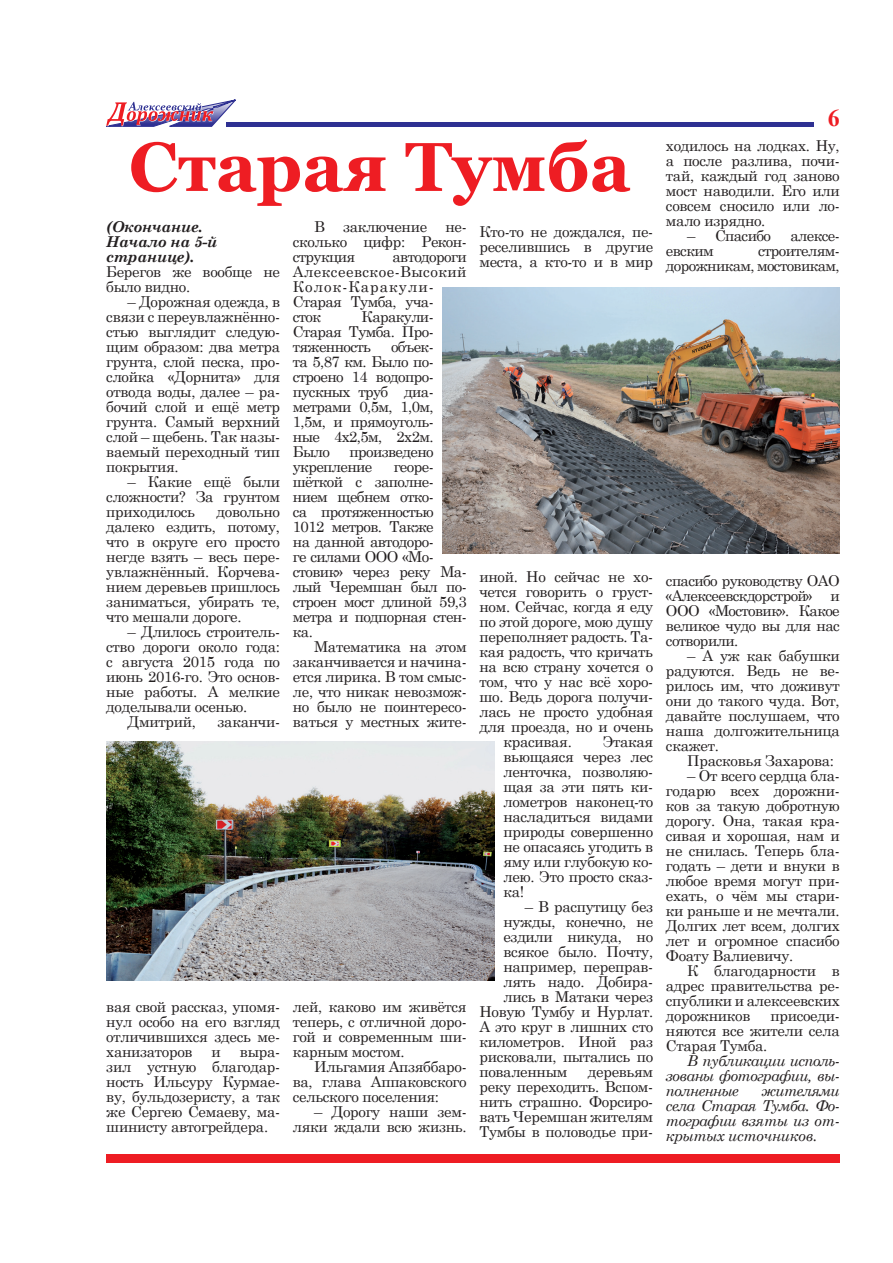
<style>
.page{position:relative;width:893px;height:1263px;background:#fff}
.page>*{position:absolute;margin:0;border:0;box-sizing:border-box;transform-origin:0 0}
.t1{font:700 69px "Georgia";color:#ee1d23}
.t2{font:700 24px "Times New Roman";color:#ee1d23}
.t3{font:15px/15px "Century Schoolbook";letter-spacing:-.02em;color:#231f20;text-align:justify}
.t4{font:15px/15px "Century Schoolbook";letter-spacing:-.04em;color:#231f20}
.t5{font:italic 15px/15px "Century Schoolbook";letter-spacing:-.04em;color:#231f20;text-align:justify}
.t6{font:15px/15px "Century Schoolbook";letter-spacing:.03em;color:#231f20}
.t7{font:italic 700 15px/15px "Century Schoolbook";letter-spacing:-.02em;color:#231f20}
</style>
<div class="page">
<hr style="left:226px;top:122px;width:587px;height:4px;background:#2e3092">
<svg style="left:106px;top:100px;width:130px;height:26px"></svg>
<div style="left:106px;top:1154px;width:734px;height:9px;background:#ee1d23"></div>
<img style="left:442px;top:287px;width:398px;height:266px">
<img style="left:106px;top:741px;width:389px;height:239px">
<h1 class="t1" style="left:129px;top:123px;width:503px">Старая Тумба</h1>
<p class="t3" style="left:293px;top:218px;width:175px;text-indent:21px">В заключение не&shy;сколько цифр: Рекон&shy;струкция</p>
<p class="t7" style="left:106px;top:219px;width:113px">(Окончание.<br>Начало на 5-й странице).</p>
<p class="t3" style="left:106px;top:263px;width:175px">Берегов же вообще не было видно.</p>
<p class="t3" style="left:106px;top:293px;width:175px;text-indent:21px">– Дорожная одежда, в связи с переувлажнённо&shy;стью выглядит следую&shy;щим образом: два метра грунта, слой песка, про&shy;слойка «Дорнита» для отвода воды, далее – ра&shy;бочий слой и ещё метр грунта. Самый верхний слой – щебень. Так назы&shy;ваемый переходный тип покрытия.</p>
<p class="t3" style="left:106px;top:473px;width:175px;text-indent:21px">– Какие ещё были сложности? За грунтом приходилось</p>
<p class="t3" style="left:479px;top:223px;width:175px">Кто-то не дождался, пе&shy;реселившись в другие места, а кто-то и в мир</p>
<p class="t6" style="left:293px;top:248px;width:175px;text-indent:100px">автодороги<br>Алексеевское-Высокий<br>Колок-Каракули-<br>Старая Тумба, уча-<br>сток</p>
<p class="t3" style="left:293px;top:308px;width:142px;text-indent:69px">Каракули-Старая Тумба. Про&shy;тяженность</p>
<p class="t3" style="left:293px;top:338px;width:142px;text-indent:98px">объек&shy;та 5,87 км. Было по&shy;строено 14 водопро&shy;пускных труб диа&shy;метрами 0,5м, 1,0м, 1,5м, и прямоуголь&shy;ные 4х2,5м, 2х2м.<br>Было</p>
<p class="t4" style="left:293px;top:443px;width:142px;text-indent:57px">произведено укрепление</p>
<p class="t4" style="left:293px;top:458px;width:175px;text-indent:101px">георе&shy;шёткой с заполне&shy;нием щебнем отко-<br>са протяженностью<br>1012 метров. Также<br>на данной автодоро-<br>ге силами ООО «Мо&shy;стовик» через реку Ма&shy;лый Черемшан был по&shy;строен мост длиной 59,3 метра и подпорная стен&shy;ка.</p>
<p class="t3" style="left:293px;top:638px;width:175px;text-indent:21px">Математика на этом заканчивается и начина&shy;ется лирика. В том смыс&shy;ле, что никак невозмож&shy;но было не поинтересо&shy;ваться у местных жите-</p>
<p class="t3" style="left:106px;top:503px;width:175px;text-indent:110px">довольно далеко ездить, потому, что в округе его просто негде взять – весь пере&shy;увлажнённый. Корчева&shy;нием деревьев пришлось заниматься, убирать те, что мешали дороге.</p>
<p class="t3" style="left:128px;top:623px;width:154px">– Длилось строитель-</p>
<p class="t3" style="left:106px;top:638px;width:175px">ство дороги около года:</p>
<p class="t3" style="left:106px;top:653px;width:175px">с августа 2015 года по</p>
<p class="t3" style="left:106px;top:668px;width:175px">июнь 2016-го. Это основ-</p>
<p class="t3" style="left:106px;top:683px;width:175px">ные работы. А мелкие</p>
<p class="t3" style="left:106px;top:698px;width:143px">доделывали осенью.</p>
<p class="t3" style="left:128px;top:713px;width:70px">Дмитрий,</p>
<p class="t3" style="left:218px;top:713px;width:64px">заканчи-</p>
<p class="t3" style="left:479px;top:568px;width:175px">иной. Но сейчас не хо-</p>
<p class="t3" style="left:479px;top:583px;width:175px">чется говорить о груст-</p>
<p class="t3" style="left:479px;top:598px;width:175px">ном. Сейчас, когда я еду</p>
<p class="t3" style="left:479px;top:613px;width:175px">по этой дороге, мою душу</p>
<p class="t3" style="left:479px;top:628px;width:175px">переполняет радость. Та-</p>
<p class="t3" style="left:479px;top:643px;width:175px">кая радость, что кричать</p>
<p class="t3" style="left:479px;top:658px;width:175px">на всю страну хочется о</p>
<p class="t3" style="left:479px;top:673px;width:175px">том, что у нас всё хоро-</p>
<p class="t3" style="left:479px;top:688px;width:175px">шо. Ведь дорога получи-</p>
<p class="t3" style="left:479px;top:703px;width:175px">лась не просто удобная</p>
<p class="t3" style="left:479px;top:718px;width:175px">для проезда, но и очень</p>
<p class="t3" style="left:503px;top:733px;width:70px">красивая.</p>
<p class="t3" style="left:503px;top:733px;width:151px;text-indent:99px">Этакая вьющаяся через лес ленточка, позволяю&shy;щая за эти пять ки&shy;лометров наконец-то насладиться видами природы совершенно не опасаясь угодить в яму или глубокую ко&shy;лею. Это просто сказ&shy;ка!</p>
<p class="t3" style="left:525px;top:898px;width:130px">– В распутицу без</p>
<p class="t3" style="left:503px;top:913px;width:151px">нужды, конечно, не</p>
<p class="t3" style="left:503px;top:928px;width:151px">ездили никуда, но</p>
<p class="t3" style="left:503px;top:943px;width:151px">всякое было. Почту,</p>
<p class="t3" style="left:503px;top:958px;width:151px">например, переправ-</p>
<p class="t3" style="left:503px;top:973px;width:151px">лять надо. Добира-</p>
<p class="t3" style="left:503px;top:988px;width:151px">лись в Матаки через</p>
<p class="t3" style="left:479px;top:1003px;width:175px">Новую Тумбу и Нурлат.</p>
<p class="t3" style="left:479px;top:1018px;width:175px">А это круг в лишних сто</p>
<p class="t3" style="left:479px;top:1033px;width:175px">километров. Иной раз</p>
<p class="t3" style="left:479px;top:1048px;width:175px">рисковали, пытались по</p>
<p class="t3" style="left:479px;top:1063px;width:89px">поваленным</p>
<p class="t3" style="left:106px;top:998px;width:175px">вая свой рассказ, упомя&shy;нул особо на его взгляд отличившихся здесь ме&shy;ханизаторов</p>
<p class="t3" style="left:293px;top:998px;width:175px">лей, каково им живётся теперь, с отличной доро&shy;гой и современным ши&shy;карным мостом.</p>
<p class="t3" style="left:293px;top:1058px;width:175px;text-indent:21px">Ильгамия Апзяббаро&shy;ва, глава Аппаковского сельского поселения:</p>
<p class="t3" style="left:293px;top:1103px;width:175px;text-align:right">– Дорогу наши зем&shy;ляки ждали всю жизнь.</p>
<p class="t3" style="left:106px;top:1043px;width:175px;text-indent:134px">выра&shy;зил устную благодар&shy;ность Ильсуру Курмае&shy;ву, бульдозеристу, а так же Сергею Семаеву, ма&shy;шинисту автогрейдера.</p>
<p class="t3" style="left:212px;top:1043px;width:11px">и</p>
<p class="t3" style="left:479px;top:1063px;width:175px;text-indent:108px">деревьям реку переходить. Вспом&shy;нить страшно. Форсиро&shy;вать Черемшан жителям Тумбы в половодье при-</p>
<h2 class="t2" style="left:828px;top:102px;width:13px">6</h2>
<p class="t3" style="left:666px;top:137px;width:175px">ходилось на лодках. Ну, а после разлива, почи&shy;тай, каждый год заново мост наводили. Его или совсем сносило или ло&shy;мало изрядно.</p>
<p class="t4" style="left:687px;top:227px;width:85px">– Спасибо</p>
<p class="t3" style="left:790px;top:227px;width:51px">алексе-</p>
<p class="t3" style="left:666px;top:242px;width:49px">евским</p>
<p class="t4" style="left:666px;top:242px;width:175px;text-align:right">строителям&shy;дорожникам, мостовикам,</p>
<p class="t3" style="left:666px;top:572px;width:175px">спасибо руководству ОАО «Алексеевскдорстрой» и ООО «Мостовик». Какое великое чудо вы для нас сотворили.</p>
<p class="t3" style="left:666px;top:647px;width:175px;text-indent:21px">– А уж как бабушки радуются. Ведь не ве&shy;рилось им, что доживут они до такого чуда. Вот, давайте послушаем, что наша долгожительница скажет.</p>
<p class="t3" style="left:687px;top:752px;width:148px">Прасковья Захарова:</p>
<p class="t3" style="left:666px;top:767px;width:175px;text-indent:21px">– От всего сердца бла&shy;годарю всех дорожни&shy;ков за такую добротную дорогу. Она, такая кра&shy;сивая и хорошая, нам и не снилась. Теперь бла&shy;годать – дети и внуки в любое время могут при&shy;ехать, о чём мы стари&shy;ки раньше и не мечтали.<br>Долгих лет всем, долгих лет и огромное спасибо Фоату Валиевичу.</p>
<p class="t3" style="left:666px;top:962px;width:175px;text-indent:21px">К благодарности в адрес правительства ре&shy;спублики и алексеевских дорожников</p>
<p class="t3" style="left:666px;top:1007px;width:175px;text-indent:105px">присоеди&shy;няются все жители села Старая Тумба.</p>
<p class="t5" style="left:666px;top:1053px;width:175px;text-indent:21px">В публикации исполь&shy;зованы фотографии, вы&shy;полненные</p>
<p class="t5" style="left:666px;top:1083px;width:175px;text-indent:96px">жителями села Старая Тумба. Фо&shy;тографии взяты из от&shy;крытых источников.</p>
</div>
